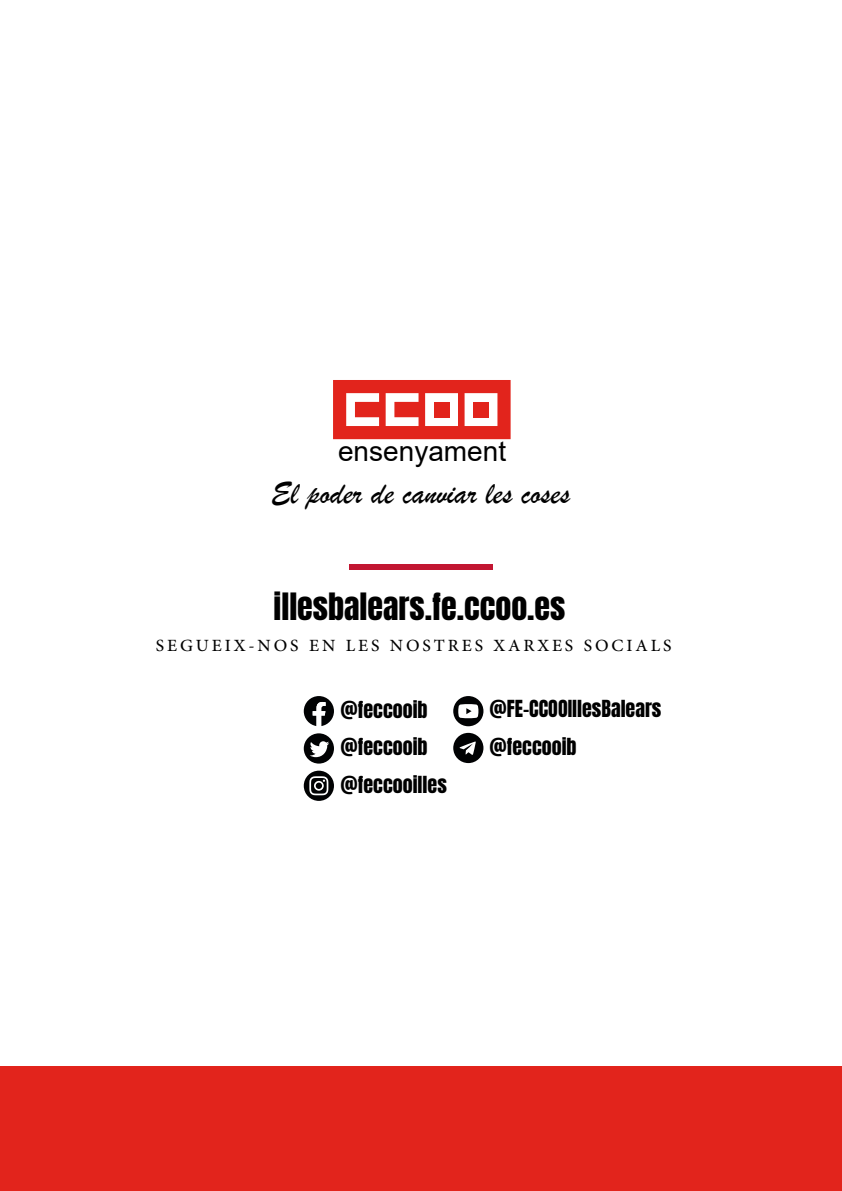
<style>
.page{position:relative;width:842px;height:1191px;background:#fff}
.page>*{position:absolute;margin:0;border:0;box-sizing:border-box;transform-origin:0 0}
.t1{font:italic 32px "Brush Script";color:#000}
.t2{font:32px "Anton";color:#000}
.t3{font:28px "Arial";color:#000}
.t4{font:24px "Adobe Arabic";letter-spacing:.12em;color:#000}
.t5{font:20px/37.4px "Anton";color:#000}
</style>
<div class="page">
<svg style="left:333px;top:380px;width:178px;height:59px"></svg>
<div style="left:0;top:1066px;width:842px;height:125px;background:#e2241c"></div>
<div style="left:349px;top:564px;width:143px;height:6px;background:#c21632"></div>
<svg style="left:304px;top:770px;width:30px;height:31px"></svg>
<svg style="left:309px;top:776px;width:19px;height:19px"></svg>
<div style="left:304px;top:733px;width:30px;height:30px;background:#010203;border-radius:50%"></div>
<svg style="left:310px;top:741px;width:19px;height:16px"></svg>
<div style="left:453px;top:696px;width:30px;height:30px;background:#010203;border-radius:50%"></div>
<svg style="left:458px;top:704px;width:20px;height:14px"></svg>
<svg style="left:304px;top:696px;width:30px;height:30px"></svg>
<div style="left:453px;top:733px;width:30px;height:30px;background:#010203;border-radius:50%"></div>
<svg style="left:459px;top:741px;width:17px;height:14px"></svg>
<h2 class="t3" style="left:338px;top:432px;width:170px">ensenyament</h2>
<h1 class="t1" style="left:271px;top:473px;width:301px">El poder de canviar les coses</h1>
<h1 class="t2" style="left:274px;top:590px;width:293px">illesbalears.fe.ccoo.es</h1>
<p class="t4" style="left:156px;top:629px;width:517px">SEGUEIX-NOS EN LES NOSTRES XARXES SOCIALS</p>
<p class="t5" style="left:341px;top:692px;width:89px">@feccooib @feccooib</p>
<p class="t5" style="left:490px;top:691px;width:173px">@FE-CCOOIllesBalears @feccooib</p>
<p class="t5" style="left:341px;top:767px;width:108px">@feccooilles</p>
</div>
